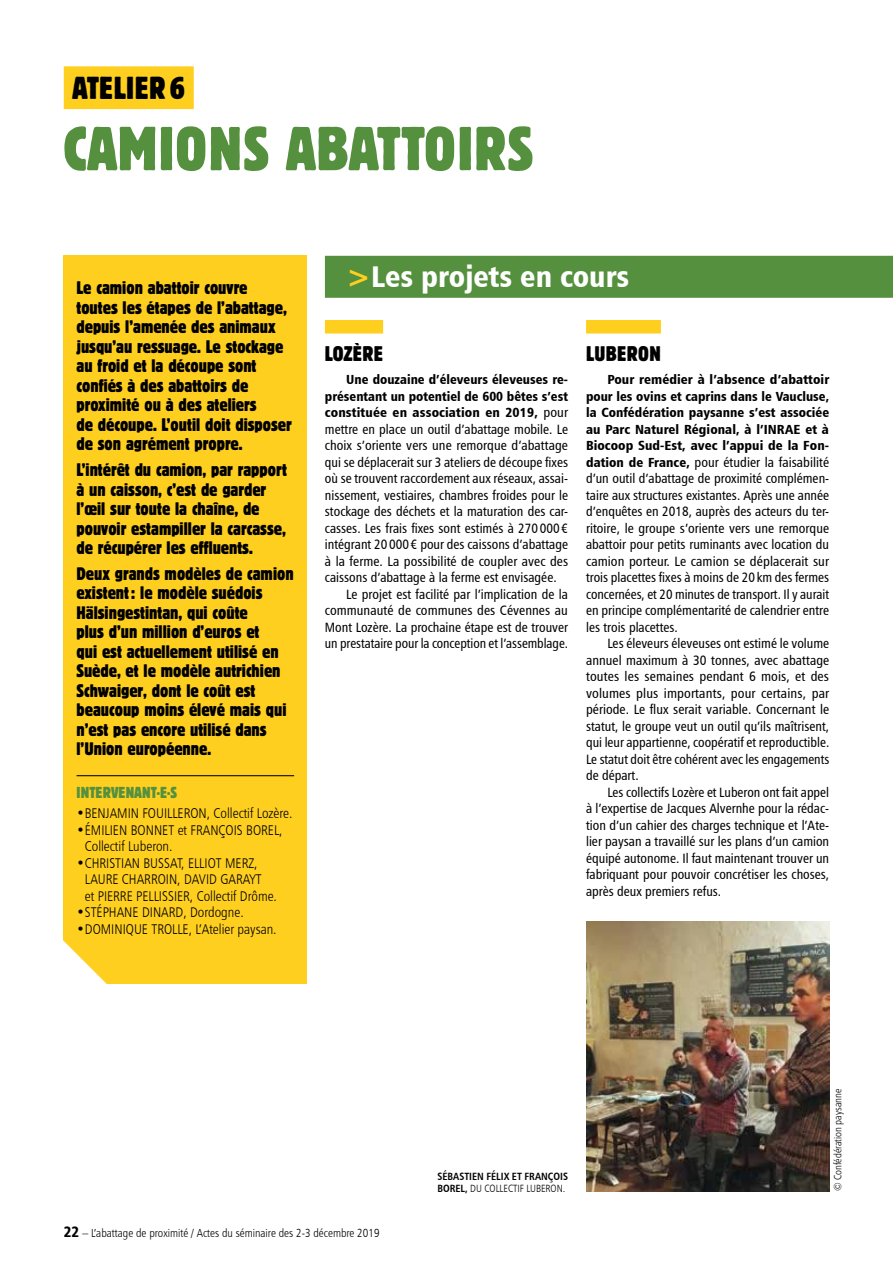
<style>
.page{position:relative;width:893px;height:1263px;background:#fff}
.page>*{position:absolute;margin:0;border:0;box-sizing:border-box;transform-origin:0 0}
.t1{font:condensed 61.5px "Block BE";letter-spacing:.01em;color:#55903e}
.t2{font:condensed 31.5px "Block BE";letter-spacing:.02em;color:#000}
.t3{font:30px "Humanist 777 BT Black Condensed B";color:#fff}
.t4{font:condensed 21px "Block BE";letter-spacing:.02em;color:#000}
.t5{font:condensed 18px/19.5px "Block BE";color:#000}
.t6{font:condensed 15.75px "Block BE";color:#55903e}
.t7{font:14.1px/16.5px "Humanist 777 BT Light Condensed B";color:#000}
.t8{font:13.5px/16.5px "Humanist 777 BT Roman Condensed B";color:#000;text-align:justify}
.t9{font:13.2px/16.5px "Humanist 777 BT Black Condensed B";letter-spacing:.005em;color:#000;text-align:justify}
.t10{font:11.7px "Humanist 777 BT Light Condensed B";color:#000}
.t11{font:10.5px "Humanist 777 BT Light Condensed B";color:#000}
.t12{font:10.5px "Humanist 777 BT Bold Condensed B";color:#000}
.s1{color:#ffcf1f}
.s2{font-family:"Humanist 777 BT Roman Condensed B";font-size:13.5px}
.s3{font-family:"Humanist 777 BT Black Condensed B";font-size:13.2px}
.s4{font-family:"Humanist 777 BT Bold Condensed B"}
.s5{font-family:"Humanist 777 BT Black Condensed B";font-size:15px}
</style>
<div class="page">
<div style="left:64px;top:66px;width:130px;height:43px;background:#ffcf1f"></div>
<div style="left:64px;top:255px;width:243px;height:728px;background:#ffcf1f"></div>
<hr style="left:77px;top:775px;width:217px;height:1px;background:#000">
<div style="left:325px;top:256px;width:568px;height:42px;background:#55903e"></div>
<svg style="left:63px;top:908px;width:62px;height:76px"></svg>
<div style="left:325px;top:320px;width:58px;height:13px;background:#ffcf1f"></div>
<div style="left:586px;top:320px;width:75px;height:13px;background:#ffcf1f"></div>
<img style="left:586px;top:921px;width:243px;height:270px">
<h2 class="t2" style="left:72px;top:70px;width:114px">ATELIER6</h2>
<h1 class="t1" style="left:64px;top:113px;width:471px">CAMIONS ABATTOIRS</h1>
<p class="t5" style="left:77px;top:278px;width:217px">Le camion abattoir couvre toutes les étapes de l’abattage, depuis l’amenée des animaux jusqu’au ressuage. Le stockage au froid et la découpe sont confiés à des abattoirs de proximité ou à des ateliers<br>de découpe. L’outil doit disposer de son agrément propre.</p>
<h3 class="t5" style="left:77px;top:460px;width:212px">L’intérêt du camion, par rapport à un caisson, c’est de garder l’œil sur toute la chaîne, de pouvoir estampiller la carcasse, de récupérer les effluents.</h3>
<p class="t5" style="left:77px;top:564px;width:219px">Deux grands modèles de camion existent: le modèle suédois<br>Hälsingestintan, qui coûte<br>plus d’un million d’euros et<br>qui est actuellement utilisé en<br>Suède, et le modèle autrichien<br>Schwaiger, dont le coût est beaucoup moins élevé mais qui n’est pas encore utilisé dans l’Union européenne.</p>
<p class="t6" style="left:77px;top:783px;width:102px">INTERVENANT·E·S</p>
<p class="t7" style="left:77px;top:805px;width:218px">•BENJAMIN FOUILLERON, Collectif Lozère.</p>
<p class="t7" style="left:85px;top:821px;width:199px;text-indent:-8px">•ÉMILIEN BONNET et FRANÇOIS BOREL,<br>Collectif Luberon.</p>
<p class="t7" style="left:85px;top:854px;width:194px;text-indent:-8px">•CHRISTIAN BUSSAT, ELLIOT MERZ,<br>LAURE CHARROIN, DAVID GARAYT<br>et PIERRE PELLISSIER, Collectif Drôme.</p>
<p class="t7" style="left:77px;top:904px;width:169px">•STÉPHANE DINARD, Dordogne.</p>
<p class="t7" style="left:77px;top:920px;width:202px">•DOMINIQUE TROLLE, L’Atelier paysan.</p>
<h3 class="t3" style="left:346px;top:258px;width:285px"><span class="s1">&gt;</span>Les projets en cours</h3>
<h3 class="t4" style="left:325px;top:341px;width:60px">LOZÈRE</h3>
<p class="t9" style="left:325px;top:371px;width:245px;text-indent:21px">Une douzaine d’éleveurs éleveuses re&shy;présentant un potentiel de 600 bêtes s’est constituée en association en 2019, <span class="s2">pour</span></p>
<p class="t8" style="left:325px;top:420px;width:245px">mettre en place un outil d’abattage mobile. Le</p>
<p class="t8" style="left:325px;top:437px;width:245px">choix s’oriente vers une remorque d’abattage</p>
<p class="t8" style="left:325px;top:453px;width:245px">qui se déplacerait sur 3 ateliers de découpe fixes</p>
<p class="t8" style="left:325px;top:470px;width:245px">où se trouvent raccordement aux réseaux, assai-</p>
<p class="t8" style="left:325px;top:486px;width:245px">nissement, vestiaires, chambres froides pour le</p>
<p class="t8" style="left:325px;top:503px;width:245px">stockage des déchets et la maturation des car-</p>
<p class="t8" style="left:325px;top:519px;width:245px">casses. Les frais fixes sont estimés à 270 000 €</p>
<p class="t8" style="left:325px;top:536px;width:245px">intégrant 20 000 € pour des caissons d’abattage</p>
<p class="t8" style="left:325px;top:552px;width:245px">à la ferme. La possibilité de coupler avec des</p>
<p class="t8" style="left:325px;top:569px;width:233px">caissons d’abattage à la ferme est envisagée.</p>
<p class="t8" style="left:346px;top:585px;width:223px">Le projet est facilité par l’implication de la</p>
<p class="t8" style="left:325px;top:602px;width:244px">communauté de communes des Cévennes au</p>
<p class="t8" style="left:325px;top:618px;width:245px">Mont Lozère. La prochaine étape est de trouver</p>
<p class="t8" style="left:325px;top:635px;width:245px">un prestataire pour la conception et l’assemblage.</p>
<h3 class="t4" style="left:586px;top:341px;width:76px">LUBERON</h3>
<p class="t9" style="left:586px;top:371px;width:245px;text-indent:21px">Pour remédier à l’absence d’abattoir pour les ovins et caprins dans le Vaucluse, la Confédération paysanne s’est associée au Parc Naturel Régional, à l’INRAE et à Biocoop Sud-Est, avec l’appui de la Fon-</p>
<p class="t8" style="left:586px;top:453px;width:245px"><span class="s3">dation de France,</span> pour étudier la faisabilité d’un outil d’abattage de proximité complémen&shy;taire aux structures existantes. Après une année d’enquêtes en 2018, auprès des acteurs du ter&shy;ritoire, le groupe s’oriente vers une remorque abattoir pour petits ruminants avec location du camion porteur. Le camion se déplacerait sur trois placettes fixes à moins de 20km des fermes concernées, et 20 minutes de transport. Il y aurait en principe complémentarité de calendrier entre les trois placettes.</p>
<p class="t8" style="left:586px;top:635px;width:245px;text-indent:21px">Les éleveurs éleveuses ont estimé le volume annuel maximum à 30 tonnes, avec abattage toutes les semaines pendant 6 mois, et des volumes plus importants, pour certains, par période. Le flux serait variable. Concernant le statut, le groupe veut un outil qu’ils maîtrisent, qui leur appartienne, coopératif et reproductible.<br>Le statut doit être cohérent avec les engagements de départ.</p>
<p class="t8" style="left:586px;top:783px;width:245px;text-indent:21px">Les collectifs Lozère et Luberon ont fait appel à l’expertise de Jacques Alvernhe pour la rédac&shy;tion d’un cahier des charges technique et l’Ate&shy;lier paysan a travaillé sur les plans d’un camion équipé autonome. Il faut maintenant trouver un fabriquant pour pouvoir concrétiser les choses, après deux premiers refus.</p>
<p class="t12" style="left:437px;top:1170px;width:132px">SÉBASTIEN FÉLIX ET FRANÇOIS</p>
<p class="t11" style="left:437px;top:1182px;width:129px"><span class="s4">BOREL,</span> DU COLLECTIF LUBERON.</p>
<p class="t11" style="left:831px;top:1191px;width:104px;rotate:-90deg">© Confédération paysanne</p>
<p class="t10" style="left:64px;top:1225px;width:317px"><span class="s5">22</span> – L’abattage de proximité / Actes du séminaire des 2-3 décembre 2019</p>
</div>
